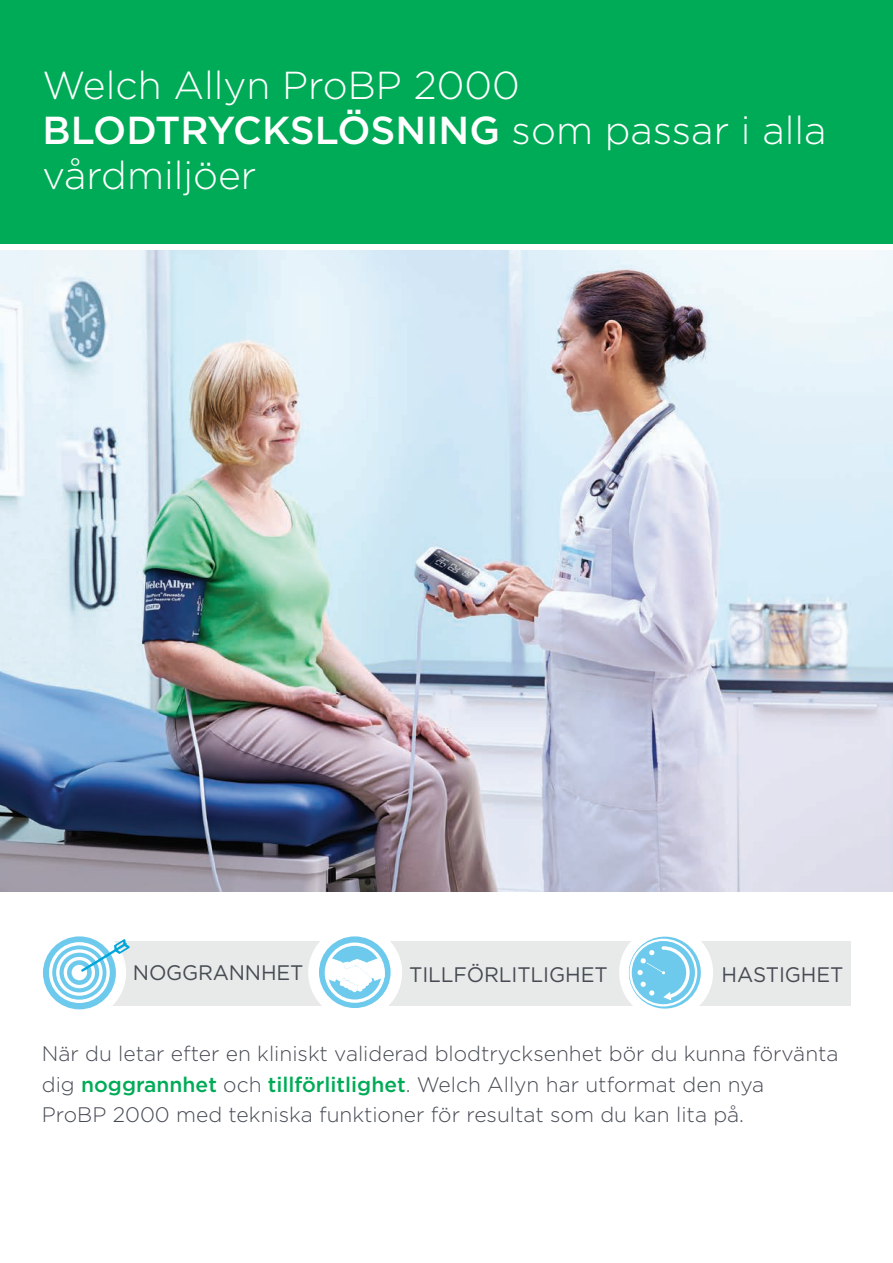
<style>
.page{position:relative;width:893px;height:1263px;background:#fff}
.page>*{position:absolute;margin:0;border:0;box-sizing:border-box;transform-origin:0 0}
.t1{font:300 39px/45px "Gotham";color:#fff}
.t2{font:300 21px/30px "Gotham";color:#464b54}
.t3{font:21px "Gotham";letter-spacing:-.005em;color:#464b54}
.s1{font-weight:500}
.s2{font-weight:500;color:#00ab57}
</style>
<div class="page">
<img style="left:0;top:250px;width:893px;height:641px">
<div style="left:0;top:0;width:893px;height:243px;background:#00ab57"></div>
<div style="left:77px;top:941px;width:272px;height:64px;background:#e7eae8"></div>
<div style="left:43px;top:936px;width:73px;height:73px;background:#6dcaec;border-radius:50%"></div>
<svg style="left:47px;top:939px;width:83px;height:66px"></svg>
<div style="left:353px;top:941px;width:273px;height:64px;background:#e7eae8"></div>
<div style="left:308px;top:926px;width:94px;height:93px;background:#fff;border-radius:50%"></div>
<svg style="left:319px;top:936px;width:72px;height:72px;background:#82d1ee"></svg>
<svg style="left:325px;top:958px;width:60px;height:34px"></svg>
<div style="left:325px;top:942px;width:60px;height:61px;border:3px solid #fff;border-radius:50%"></div>
<div style="left:616px;top:941px;width:234px;height:64px;background:#e7eae8"></div>
<div style="left:619px;top:926px;width:94px;height:93px;background:#fff;border-radius:50%"></div>
<svg style="left:628px;top:936px;width:74px;height:73px"></svg>
<div style="left:627px;top:935px;width:75px;height:75px;border:2px solid #fff;border-radius:50%"></div>
<svg style="left:629px;top:939px;width:68px;height:67px"></svg>
<h1 class="t1" style="left:43px;top:61px;width:786px">Welch Allyn ProBP 2000<br><span class="s1">BLODTRYCKSLÖSNING</span> som passar i alla vårdmiljöer</h1>
<p class="t3" style="left:133px;top:959px;width:172px">NOGGRANNHET</p>
<p class="t3" style="left:409px;top:961px;width:200px">TILLFÖRLITLIGHET</p>
<p class="t3" style="left:722px;top:961px;width:123px">HASTIGHET</p>
<p class="t2" style="left:42px;top:1038px;width:798px">När du letar efter en kliniskt validerad blodtrycksenhet bör du kunna förvänta dig <span class="s2">noggrannhet</span> och <span class="s2">tillförlitlighet</span>. Welch Allyn har utformat den nya<br>ProBP 2000 med tekniska funktioner för resultat som du kan lita på.</p>
</div>
